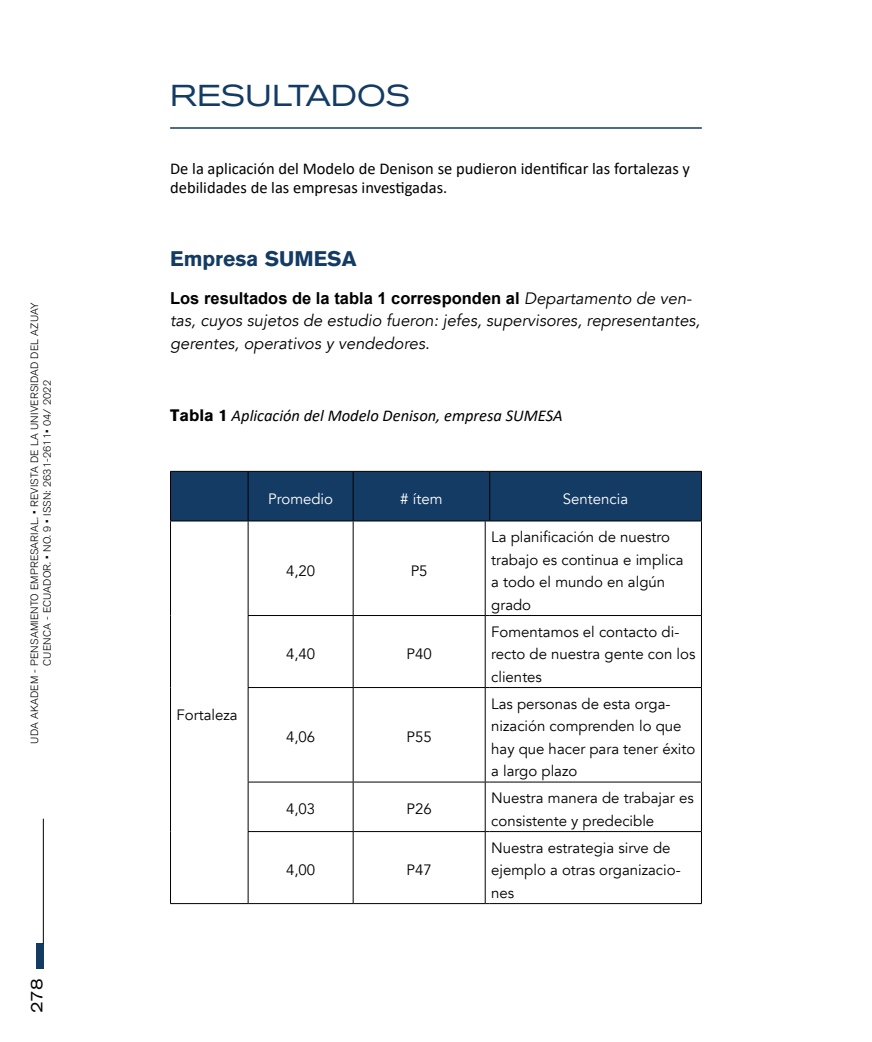
<style>
.page{position:relative;width:872px;height:1042px;background:#fff}
.page>*{position:absolute;margin:0;border:0;box-sizing:border-box;transform-origin:0 0}
.t1{font:expanded 30px "Akzidenz Grotesk BQ";color:#143b63}
.t2{font:700 21px "Akzidenz Grotesk BQ";color:#143b63}
.t3{font:16.5px/19px "Calibri";color:#000}
.t4{font:italic 16.5px/22.5px "Avenir";color:#000}
.t5{font:700 16.5px "Arial";color:#000}
.t6{font:italic 16.5px "Calibri";color:#000}
.t7{font:expanded 16.5px "Akzidenz Grotesk BQ";color:#000}
.t8{font:15px/22.5px "Avenir";color:#000}
.t9{font:15px "Avenir";color:#fff}
.t10{font:300 10.5px/12.6px "Akzidenz Grotesk BQ";letter-spacing:.02em;color:#000;text-align:center}
.s1{font-family:"Avenir";font-weight:400;font-style:italic}
.s2{font-family:"Akzidenz Grotesk BQ";font-weight:700;font-style:normal}
</style>
<div class="page">
<div style="left:36px;top:943px;width:8px;height:25px;background:#143b63"></div>
<hr style="left:43px;top:819px;width:1px;height:124px;background:#000">
<hr style="left:170px;top:127px;width:532px;height:2px;background:#143b63">
<hr style="left:490px;top:471px;width:212px;height:1px;background:#000">
<hr style="left:701px;top:472px;width:1px;height:48px;background:#000">
<hr style="left:170px;top:521px;width:1px;height:94px;background:#000">
<hr style="left:170px;top:615px;width:1px;height:72px;background:#000">
<hr style="left:170px;top:687px;width:1px;height:95px;background:#000">
<hr style="left:170px;top:782px;width:1px;height:49px;background:#000">
<hr style="left:170px;top:831px;width:1px;height:72px;background:#000">
<hr style="left:248px;top:521px;width:1px;height:94px;background:#000">
<hr style="left:353px;top:521px;width:1px;height:94px;background:#000">
<div style="left:170px;top:471px;width:531px;height:50px;background:#143b63"></div>
<hr style="left:485px;top:521px;width:1px;height:94px;background:#000">
<hr style="left:490px;top:520px;width:212px;height:1px;background:#000">
<hr style="left:701px;top:521px;width:1px;height:94px;background:#000">
<hr style="left:248px;top:615px;width:105px;height:1px;background:#000">
<hr style="left:248px;top:616px;width:1px;height:71px;background:#000">
<hr style="left:353px;top:615px;width:132px;height:1px;background:#000">
<hr style="left:353px;top:616px;width:1px;height:71px;background:#000">
<hr style="left:485px;top:616px;width:1px;height:71px;background:#000">
<hr style="left:490px;top:615px;width:212px;height:1px;background:#000">
<hr style="left:701px;top:616px;width:1px;height:71px;background:#000">
<hr style="left:248px;top:687px;width:105px;height:1px;background:#000">
<hr style="left:248px;top:688px;width:1px;height:93px;background:#000">
<hr style="left:353px;top:687px;width:132px;height:1px;background:#000">
<hr style="left:353px;top:688px;width:1px;height:93px;background:#000">
<hr style="left:485px;top:688px;width:1px;height:93px;background:#000">
<hr style="left:490px;top:687px;width:212px;height:1px;background:#000">
<hr style="left:701px;top:688px;width:1px;height:93px;background:#000">
<hr style="left:248px;top:781px;width:105px;height:1px;background:#000">
<hr style="left:248px;top:782px;width:1px;height:49px;background:#000">
<hr style="left:353px;top:781px;width:132px;height:1px;background:#000">
<hr style="left:353px;top:782px;width:1px;height:49px;background:#000">
<hr style="left:485px;top:782px;width:1px;height:49px;background:#000">
<hr style="left:490px;top:781px;width:212px;height:1px;background:#000">
<hr style="left:701px;top:782px;width:1px;height:49px;background:#000">
<hr style="left:248px;top:831px;width:105px;height:1px;background:#000">
<hr style="left:248px;top:832px;width:1px;height:71px;background:#000">
<hr style="left:353px;top:831px;width:132px;height:1px;background:#000">
<hr style="left:353px;top:832px;width:1px;height:71px;background:#000">
<hr style="left:485px;top:832px;width:1px;height:71px;background:#000">
<hr style="left:490px;top:831px;width:212px;height:1px;background:#000">
<hr style="left:701px;top:832px;width:1px;height:71px;background:#000">
<hr style="left:170px;top:903px;width:78px;height:1px;background:#000">
<hr style="left:248px;top:903px;width:105px;height:1px;background:#000">
<hr style="left:353px;top:903px;width:132px;height:1px;background:#000">
<hr style="left:490px;top:903px;width:212px;height:1px;background:#000">
<p class="t10" style="left:29px;top:743px;width:442px;rotate:-90deg">UDA AKADEM - PENSAMIENTO EMPRESARIAL. • REVISTA DE LA UNIVERSIDAD DEL AZUAY<br>CUENCA - ECUADOR. • NO. 9 • ISSN: 2631-2611• 04/ 2022</p>
<p class="t7" style="left:27px;top:1013px;width:37px;rotate:-90deg">278</p>
<h1 class="t1" style="left:170px;top:78px;width:242px">RESULTADOS</h1>
<p class="t3" style="left:170px;top:159px;width:521px">De la aplicación del Modelo de Denison se pudieron identificar las fortalezas y debilidades de las empresas investigadas.</p>
<h2 class="t2" style="left:170px;top:247px;width:188px">Empresa SUMESA</h2>
<p class="t5" style="left:170px;top:286px;width:523px">Los resultados de la tabla 1 corresponden al <span class="s1">Departamento de ven-</span></p>
<p class="t4" style="left:170px;top:310px;width:531px">tas, cuyos sujetos de estudio fueron: jefes, supervisores, representantes, gerentes, operativos y vendedores.</p>
<p class="t6" style="left:170px;top:404px;width:394px"><span class="s2">Tabla 1</span> Aplicación del Modelo Denison, empresa SUMESA</p>
<p class="t9" style="left:268px;top:489px;width:66px">Promedio</p>
<p class="t9" style="left:400px;top:489px;width:44px"># ítem</p>
<p class="t9" style="left:563px;top:489px;width:67px">Sentencia</p>
<p class="t8" style="left:176px;top:703px;width:63px">Fortaleza</p>
<p class="t8" style="left:286px;top:559px;width:31px">4,20</p>
<p class="t8" style="left:411px;top:559px;width:18px">P5</p>
<p class="t8" style="left:286px;top:643px;width:31px">4,40</p>
<p class="t8" style="left:406px;top:643px;width:27px">P40</p>
<p class="t8" style="left:286px;top:726px;width:31px">4,06</p>
<p class="t8" style="left:406px;top:726px;width:27px">P55</p>
<p class="t8" style="left:491px;top:526px;width:194px">La planificación de nuestro trabajo es continua e implica a todo el mundo en algún grado</p>
<p class="t8" style="left:491px;top:620px;width:206px">Fomentamos el contacto di&shy;recto de nuestra gente con los clientes</p>
<p class="t8" style="left:491px;top:692px;width:206px">Las personas de esta orga&shy;nización comprenden lo que hay que hacer para tener éxito a largo plazo</p>
<p class="t8" style="left:286px;top:798px;width:31px">4,03</p>
<p class="t8" style="left:406px;top:798px;width:27px">P26</p>
<p class="t8" style="left:491px;top:787px;width:204px">Nuestra manera de trabajar es consistente y predecible</p>
<p class="t8" style="left:286px;top:859px;width:31px">4,00</p>
<p class="t8" style="left:406px;top:859px;width:27px">P47</p>
<p class="t8" style="left:491px;top:836px;width:191px">Nuestra estrategia sirve de ejemplo a otras organizacio&shy;nes</p>
</div>
